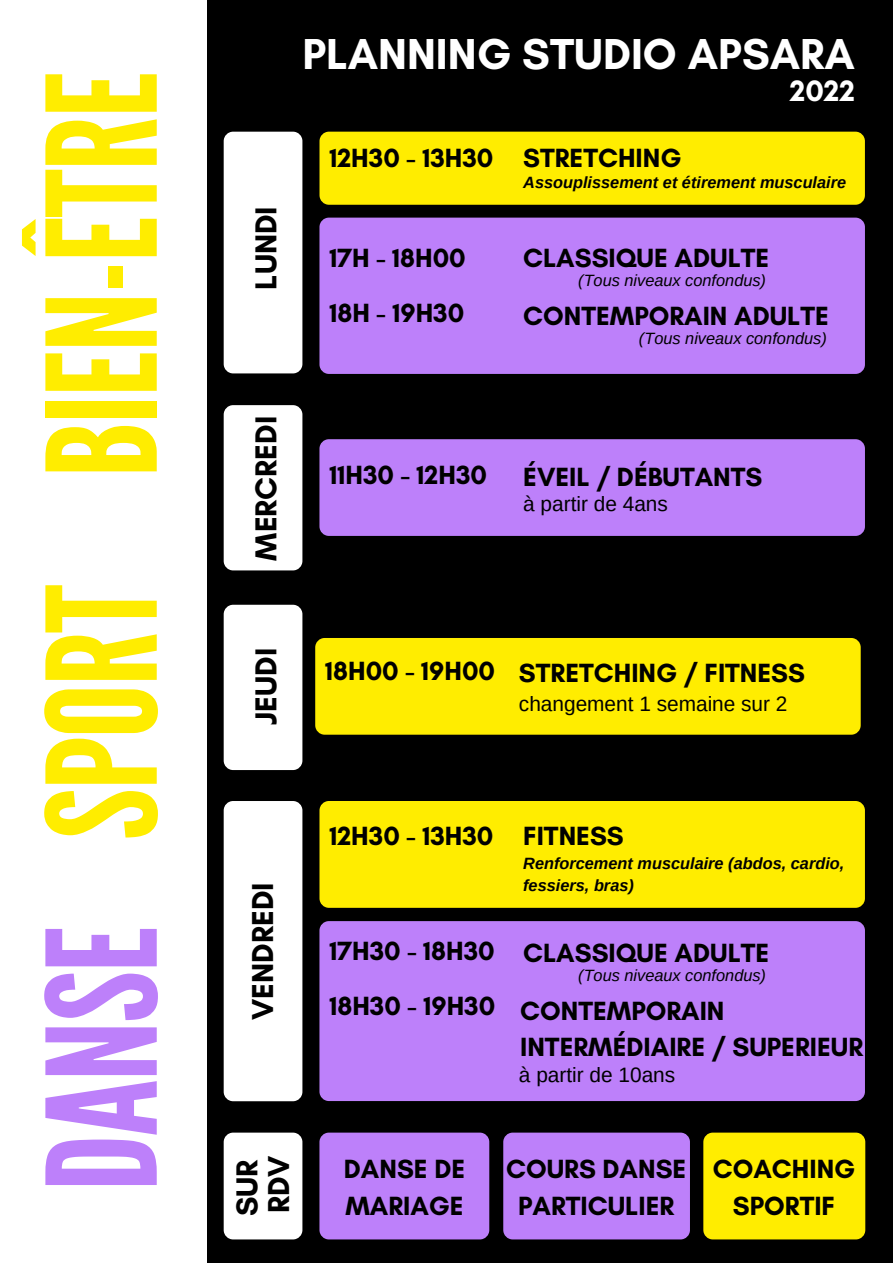
<style>
.page{position:relative;width:893px;height:1264px;background:#fff}
.page>*{position:absolute;margin:0;border:0;box-sizing:border-box;transform-origin:0 0}
.t1{font:151.35px "League Gothic";letter-spacing:-.01em;color:#ffed00}
.t2{font:700 44.1px "Glacial Indifference";color:#fff}
.t3{font:700 30.75px "Glacial Indifference";color:#000}
.t4{font:700 30px "Glacial Indifference";color:#fff}
.t5{font:700 26.85px/55.5px "Glacial Indifference";color:#000}
.t6{font:20.85px "Arimo";color:#000}
.t7{font:italic 700 16.35px/22.5px "Arimo";color:#000}
.t8{font:italic 16.35px "Arimo";color:#000}
.s1{color:#bd80fa}
</style>
<div class="page">
<div style="left:0;top:0;width:892px;height:1262px;background:#000"></div>
<div style="left:0;top:0;width:207px;height:1262px;background:#fff"></div>
<div style="left:319px;top:132px;width:545px;height:73px;background:#ffed00;border-radius:9px"></div>
<div style="left:224px;top:132px;width:78px;height:241px;background:#fff;border-radius:9px"></div>
<div style="left:224px;top:405px;width:78px;height:165px;background:#fff;border-radius:9px"></div>
<div style="left:224px;top:801px;width:78px;height:300px;background:#fff;border-radius:9px"></div>
<div style="left:319px;top:439px;width:545px;height:97px;background:#bd80fa;border-radius:9px"></div>
<div style="left:315px;top:638px;width:545px;height:96px;background:#ffed00;border-radius:9px"></div>
<div style="left:319px;top:801px;width:545px;height:106px;background:#ffed00;border-radius:9px"></div>
<div style="left:319px;top:218px;width:545px;height:156px;background:#bd80fa;border-radius:9px"></div>
<div style="left:319px;top:921px;width:545px;height:180px;background:#bd80fa;border-radius:9px"></div>
<div style="left:224px;top:604px;width:78px;height:166px;background:#fff;border-radius:9px"></div>
<div style="left:503px;top:1132px;width:187px;height:107px;background:#bd80fa;border-radius:9px"></div>
<div style="left:703px;top:1132px;width:162px;height:107px;background:#ffed00;border-radius:9px"></div>
<div style="left:319px;top:1132px;width:170px;height:107px;background:#bd80fa;border-radius:9px"></div>
<div style="left:224px;top:1132px;width:78px;height:107px;background:#fff;border-radius:9px"></div>
<h1 class="t1" style="left:15px;top:1190px;width:1121px;rotate:-90deg"><span class="s1">DANSE</span> SPORT BIEN-ÊTRE</h1>
<p class="t3" style="left:247px;top:289px;width:85px;rotate:-90deg">LUNDI</p>
<p class="t3" style="left:247px;top:560px;width:146px;rotate:-90deg">MERCREDI</p>
<h2 class="t2" style="left:302px;top:27px;width:553px">PLANNING STUDIO APSARA</h2>
<p class="t4" style="left:789px;top:72px;width:67px">2022</p>
<p class="t5" style="left:329px;top:130px;width:353px">12H30 - 13H30 STRETCHING</p>
<p class="t7" style="left:523px;top:171px;width:324px">Assouplissement et étirement musculaire</p>
<p class="t5" style="left:329px;top:230px;width:138px">17H - 18H00<br>18H - 19H30</p>
<p class="t5" style="left:523px;top:228px;width:307px;line-height:58.5px">CLASSIQUE ADULTE<br>CONTEMPORAIN ADULTE</p>
<p class="t8" style="left:578px;top:271px;width:189px">(Tous niveaux confondus)</p>
<p class="t8" style="left:639px;top:329px;width:189px">(Tous niveaux confondus)</p>
<p class="t5" style="left:329px;top:447px;width:159px">11H30 - 12H30</p>
<p class="t5" style="left:523px;top:448px;width:241px">ÉVEIL / DÉBUTANTS</p>
<p class="t6" style="left:523px;top:492px;width:146px">à partir de 4ans</p>
<p class="t3" style="left:247px;top:724px;width:78px;rotate:-90deg">JEUDI</p>
<p class="t5" style="left:325px;top:644px;width:481px">18H00 - 19H00 STRETCHING / FITNESS</p>
<p class="t6" style="left:519px;top:692px;width:270px">changement 1 semaine sur 2</p>
<p class="t3" style="left:244px;top:1019px;width:139px;rotate:-90deg">VENDREDI</p>
<p class="t3" style="left:228px;top:1216px;width:58px;rotate:-90deg">SUR</p>
<p class="t3" style="left:260px;top:1213px;width:59px;rotate:-90deg">RDV</p>
<p class="t5" style="left:329px;top:807px;width:296px">12H30 - 13H30 FITNESS</p>
<p class="t7" style="left:523px;top:852px;width:322px">Renforcement musculaire (abdos, cardio, fessiers, bras)</p>
<p class="t5" style="left:329px;top:922px;width:167px">17H30 - 18H30<br>18H30 - 19H30</p>
<p class="t5" style="left:520px;top:923px;width:250px;line-height:58.1px">CLASSIQUE ADULTE<br>CONTEMPORAIN</p>
<p class="t5" style="left:520px;top:1019px;width:344px">INTERMÉDIAIRE / SUPERIEUR</p>
<p class="t8" style="left:578px;top:966px;width:189px">(Tous niveaux confondus)</p>
<p class="t6" style="left:519px;top:1062px;width:158px">à partir de 10ans</p>
<p class="t5" style="left:344px;top:1149px;width:123px;line-height:37px">DANSE DE<br>MARIAGE</p>
<p class="t5" style="left:712px;top:1149px;width:144px;line-height:37px;text-align:center">COACHING<br>SPORTIF</p>
<p class="t5" style="left:506px;top:1140px;width:182px">COURS DANSE</p>
<p class="t5" style="left:518px;top:1177px;width:157px">PARTICULIER</p>
</div>
